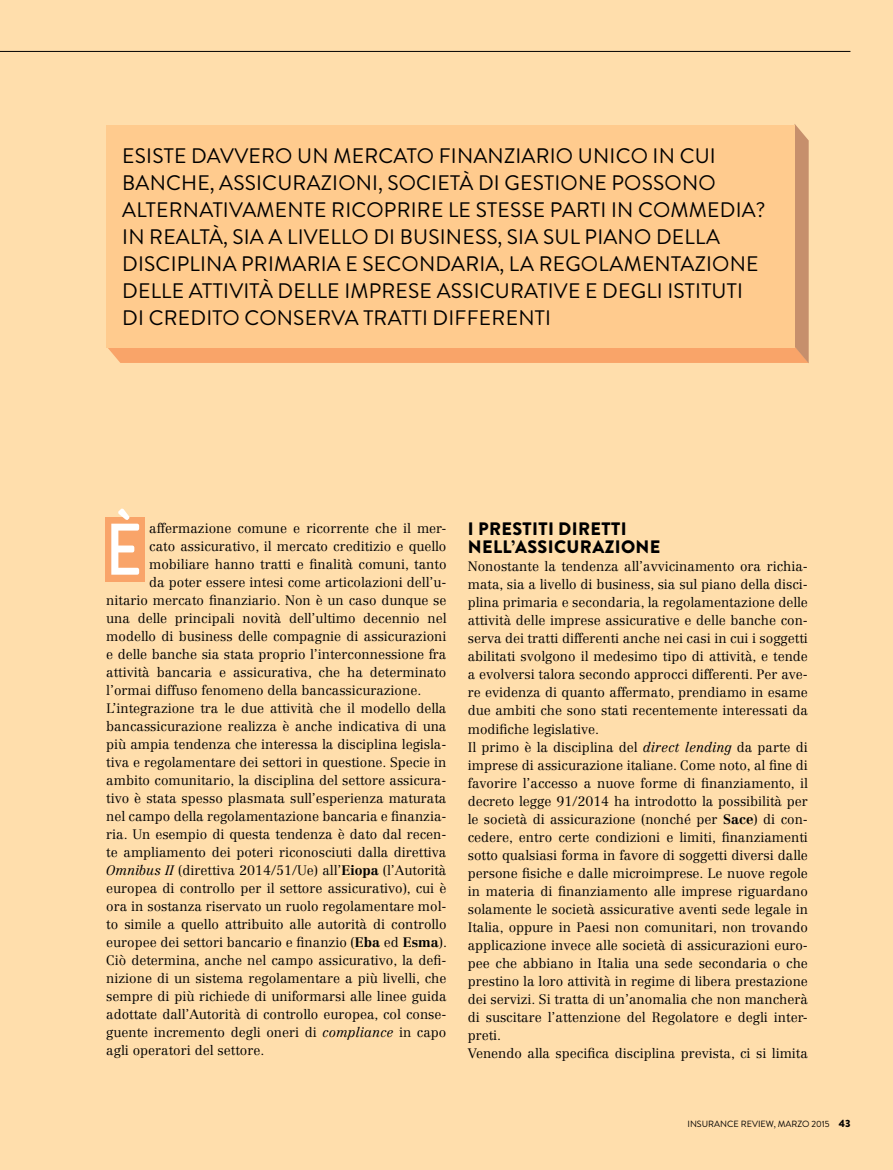
<style>
.page{position:relative;width:893px;height:1170px;background:#fff}
.page>*{position:absolute;margin:0;border:0;box-sizing:border-box;transform-origin:0 0}
.t1{font:700 72.9px "Melbourne";color:#fff}
.t2{font:21px/27px "Brandon Grotesque";letter-spacing:.01em;color:#000}
.t3{font:900 18px/18px "Brandon Grotesque";letter-spacing:.02em;color:#000}
.t4{font:300 13.5px/18px "Centennial LT Std";color:#000}
.t5{font:9px "Brandon Grotesque";color:#000}
.s1{font-style:italic}
.s2{font-weight:700}
.s3{font-weight:900;font-size:10.5px}
</style>
<div class="page">
<div style="left:0;top:0;width:893px;height:1169px;background:#ffdeac"></div>
<hr style="left:0;top:51px;width:850px;height:1px;background:#000">
<svg style="left:106px;top:124px;width:703px;height:239px;background:#efa570"></svg>
<div style="left:107px;top:125px;width:688px;height:222px;background:#ffcb8e"></div>
<div style="left:106px;top:516px;width:39px;height:65px;background:#f9a469"></div>
<svg style="left:118px;top:508px;width:12px;height:12px"></svg>
<p class="t2" style="left:122px;top:142px;width:645px">ESISTE DAVVERO UN MERCATO FINANZIARIO UNICO IN CUI BANCHE, ASSICURAZIONI, SOCIETÀ DI GESTIONE POSSONO ALTERNATIVAMENTE RICOPRIRE LE STESSE PARTI IN COMMEDIA?<br>IN REALTÀ, SIA A LIVELLO DI BUSINESS, SIA SUL PIANO DELLA DISCIPLINA PRIMARIA E SECONDARIA, LA REGOLAMENTAZIONE DELLE ATTIVITÀ DELLE IMPRESE ASSICURATIVE E DEGLI ISTITUTI DI CREDITO CONSERVA TRATTI DIFFERENTI</p>
<p class="t4" style="left:149px;top:519px;width:299px">affermazione comune e ricorrente che il mer-</p>
<p class="t4" style="left:149px;top:537px;width:299px">cato assicurativo, il mercato creditizio e quello</p>
<p class="t4" style="left:149px;top:555px;width:299px">mobiliare hanno tratti e finalità comuni, tanto</p>
<p class="t4" style="left:149px;top:573px;width:299px">da poter essere intesi come articolazioni dell’u-</p>
<p class="t4" style="left:106px;top:591px;width:342px">nitario mercato finanziario. Non è un caso dunque se</p>
<p class="t4" style="left:106px;top:609px;width:342px">una delle principali novità dell’ultimo decennio nel</p>
<p class="t4" style="left:106px;top:627px;width:342px">modello di business delle compagnie di assicurazioni</p>
<p class="t4" style="left:106px;top:645px;width:342px">e delle banche sia stata proprio l’interconnessione fra</p>
<p class="t4" style="left:106px;top:663px;width:342px">attività bancaria e assicurativa, che ha determinato</p>
<p class="t4" style="left:106px;top:681px;width:317px">l’ormai diffuso fenomeno della bancassicurazione.</p>
<p class="t4" style="left:106px;top:699px;width:342px">L’integrazione tra le due attività che il modello della</p>
<p class="t4" style="left:106px;top:717px;width:342px">bancassicurazione realizza è anche indicativa di una</p>
<p class="t4" style="left:106px;top:735px;width:342px">più ampia tendenza che interessa la disciplina legisla-</p>
<p class="t4" style="left:106px;top:753px;width:342px">tiva e regolamentare dei settori in questione. Specie in</p>
<p class="t4" style="left:106px;top:771px;width:342px">ambito comunitario, la disciplina del settore assicura-</p>
<p class="t4" style="left:106px;top:789px;width:342px">tivo è stata spesso plasmata sull’esperienza maturata</p>
<p class="t4" style="left:106px;top:807px;width:342px">nel campo della regolamentazione bancaria e finanzia-</p>
<p class="t4" style="left:106px;top:825px;width:342px">ria. Un esempio di questa tendenza è dato dal recen-</p>
<p class="t4" style="left:106px;top:843px;width:342px">te ampliamento dei poteri riconosciuti dalla direttiva</p>
<p class="t4" style="left:106px;top:861px;width:342px"><span class="s1">Omnibus II</span> (direttiva 2014/51/Ue) all’<span class="s2">Eiopa</span> (l’Autorità</p>
<p class="t4" style="left:106px;top:879px;width:342px">europea di controllo per il settore assicurativo), cui è</p>
<p class="t4" style="left:106px;top:897px;width:342px">ora in sostanza riservato un ruolo regolamentare mol-</p>
<p class="t4" style="left:106px;top:915px;width:342px">to simile a quello attribuito alle autorità di controllo</p>
<p class="t4" style="left:106px;top:933px;width:342px">europee dei settori bancario e finanzio (<span class="s2">Eba</span> ed <span class="s2">Esma</span>).</p>
<p class="t4" style="left:106px;top:951px;width:342px">Ciò determina, anche nel campo assicurativo, la defi-</p>
<p class="t4" style="left:106px;top:969px;width:342px">nizione di un sistema regolamentare a più livelli, che</p>
<p class="t4" style="left:106px;top:987px;width:342px">sempre di più richiede di uniformarsi alle linee guida</p>
<p class="t4" style="left:106px;top:1005px;width:342px">adottate dall’Autorità di controllo europea, col conse-</p>
<p class="t4" style="left:106px;top:1023px;width:342px">guente incremento degli oneri di <span class="s1">compliance</span> in capo</p>
<p class="t4" style="left:106px;top:1041px;width:160px">agli operatori del settore.</p>
<h1 class="t1" style="left:105px;top:511px;width:38px">E</h1>
<h3 class="t3" style="left:468px;top:520px;width:194px">I PRESTITI DIRETTI<br>NELL’ASSICURAZIONE</h3>
<p class="t4" style="left:468px;top:557px;width:342px">Nonostante la tendenza all’avvicinamento ora richia&shy;mata, sia a livello di business, sia sul piano della disci&shy;plina primaria e secondaria, la regolamentazione delle attività delle imprese assicurative e delle banche con&shy;serva dei tratti differenti anche nei casi in cui i soggetti abilitati svolgono il medesimo tipo di attività, e tende a evolversi talora secondo approcci differenti. Per ave&shy;re evidenza di quanto affermato, prendiamo in esame due ambiti che sono stati recentemente interessati da modifiche legislative.<br>Il primo è la disciplina del <span class="s1">direct lending</span> da parte di imprese di assicurazione italiane. Come noto, al fine di favorire l’accesso a nuove forme di finanziamento, il decreto legge 91/2014 ha introdotto la possibilità per le società di assicurazione (nonché per <span class="s2">Sace</span>) di con&shy;cedere, entro certe condizioni e limiti, finanziamenti sotto qualsiasi forma in favore di soggetti diversi dalle persone fisiche e dalle microimprese. Le nuove regole in materia di finanziamento alle imprese riguardano solamente le società assicurative aventi sede legale in Italia, oppure in Paesi non comunitari, non trovando applicazione invece alle società di assicurazioni euro&shy;pee che abbiano in Italia una sede secondaria o che prestino la loro attività in regime di libera prestazione dei servizi. Si tratta di un’anomalia che non mancherà di suscitare l’attenzione del Regolatore e degli inter&shy;preti.<br>Venendo alla specifica disciplina prevista, ci si limita</p>
<p class="t5" style="left:687px;top:1117px;width:164px">INSURANCE REVIEW, MARZO 2015 <span class="s3">43</span></p>
</div>
